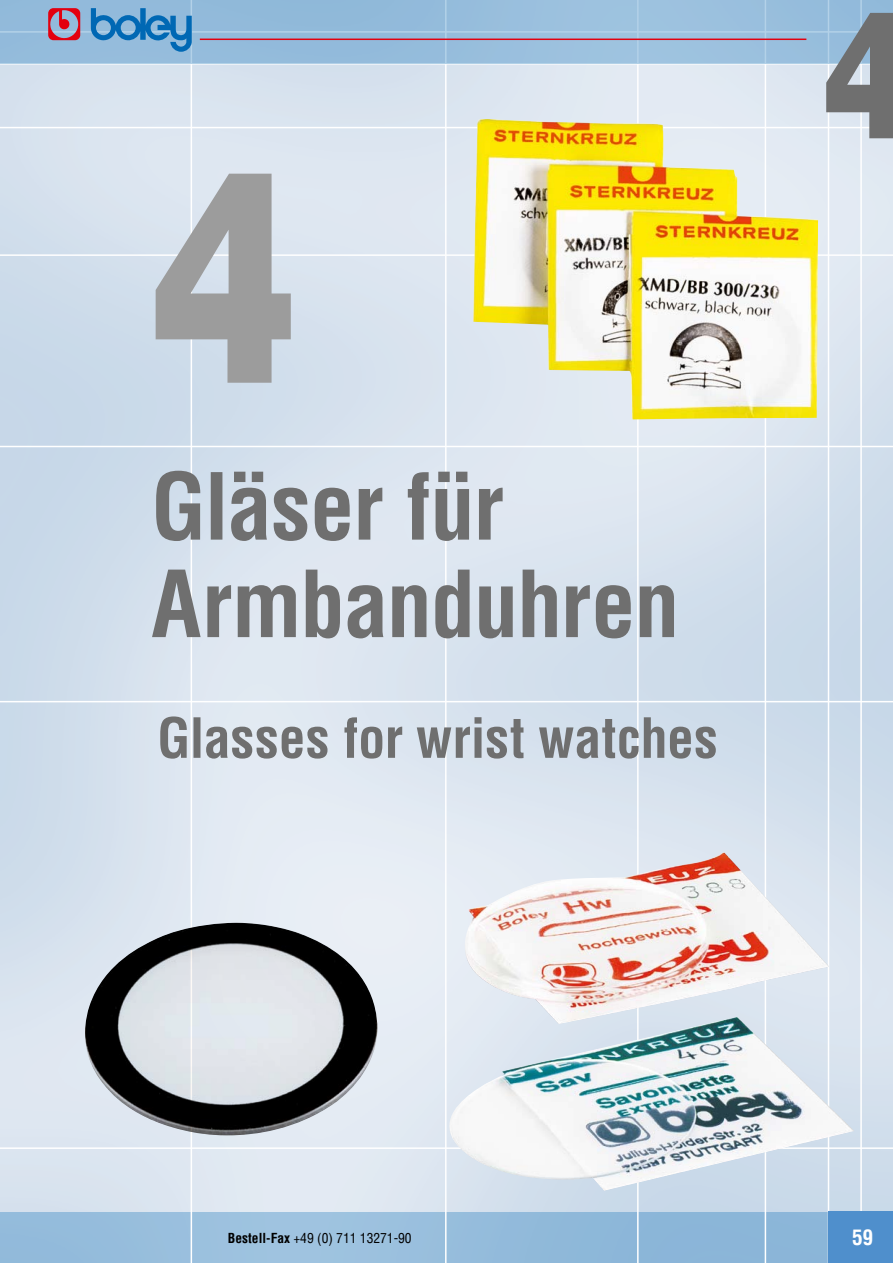
<style>
.page{position:relative;width:893px;height:1263px;background:#fff}
.page>*{position:absolute;margin:0;border:0;box-sizing:border-box;transform-origin:0 0}
.t1{font:900 300px "Helvetica";color:#9c9c9c;scale:.75 1}
.t2{font:900 180px "Helvetica";color:#6f6f6f;scale:.75 1}
.t3{font:700 condensed 90px/97.5px "Helvetica";letter-spacing:-.02em;color:#6f6f6f}
.t4{font:700 condensed 54px "Helvetica";color:#6f6f6f}
.t5{font:700 condensed 21px "Helvetica";color:#fff}
.t6{font:condensed 13.5px "Helvetica";color:#000}
.s1{font-weight:700}
</style>
<div class="page">
<img style="left:0;top:65px;width:893px;height:1147px">
<div style="left:0;top:1212px;width:892px;height:51px;background:#94bcdc"></div>
<hr style="left:860px;top:0;width:2px;height:1263px;background:#fff">
<hr style="left:191px;top:0;width:1px;height:1263px;background:#fff">
<hr style="left:445px;top:0;width:2px;height:1263px;background:#fff">
<hr style="left:637px;top:0;width:2px;height:1263px;background:#fff">
<hr style="left:765px;top:0;width:1px;height:1263px;background:#fff">
<hr style="left:828px;top:0;width:1px;height:1263px;background:#fff">
<hr style="left:0;top:127px;width:893px;height:1px;background:#fff">
<hr style="left:0;top:446px;width:893px;height:1px;background:#fff">
<hr style="left:0;top:254px;width:893px;height:2px;background:#fff">
<hr style="left:0;top:701px;width:893px;height:1px;background:#fff">
<hr style="left:0;top:1147px;width:893px;height:2px;background:#fff">
<div style="left:829px;top:1212px;width:64px;height:51px;background:#4f8fcc"></div>
<div style="left:0;top:0;width:893px;height:64px;background:#96bcdc"></div>
<svg style="left:48px;top:8px;width:32px;height:32px"></svg>
<svg style="left:91px;top:8px;width:101px;height:44px"></svg>
<hr style="left:200px;top:39px;width:606px;height:1px;background:#e3000f">
<img style="left:85px;top:923px;width:292px;height:212px">
<img style="left:448px;top:1017px;width:406px;height:174px">
<img style="left:465px;top:852px;width:364px;height:172px">
<img style="left:473px;top:119px;width:345px;height:300px">
<h1 class="t1" style="left:149px;top:95px;width:202px">4</h1>
<h3 class="t3" style="left:151px;top:456px;width:530px">Gläser für<br>Armbanduhren</h3>
<h3 class="t4" style="left:157px;top:702px;width:562px">Glasses for wrist watches</h3>
<h2 class="t2" style="left:822px;top:-34px;width:122px">4</h2>
<p class="t6" style="left:228px;top:1229px;width:185px"><span class="s1">Bestell-Fax</span> +49 (0) 711 13271-90</p>
<h3 class="t5" style="left:852px;top:1223px;width:22px">59</h3>
</div>
